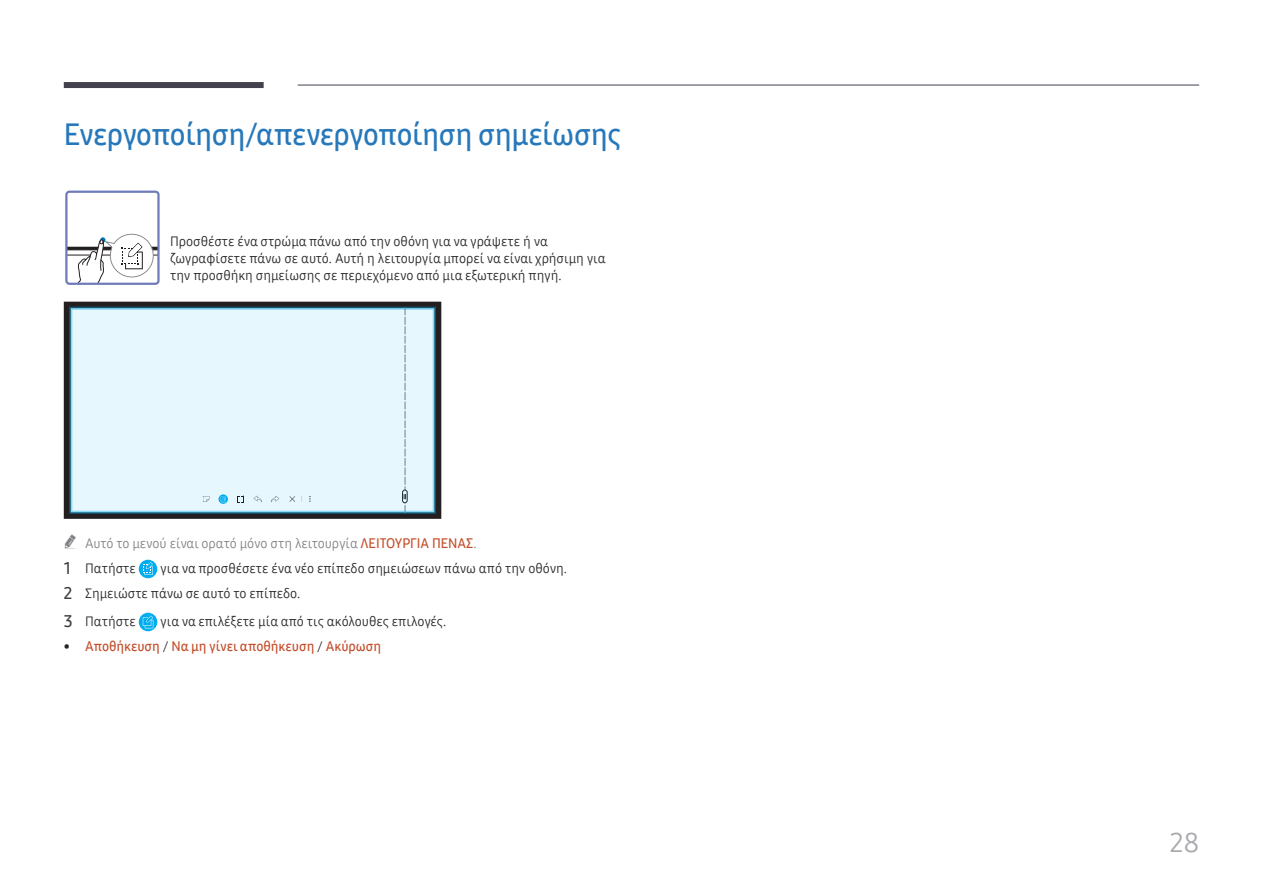
<style>
.page{position:relative;width:1263px;height:893px;background:#fff}
.page>*{position:absolute;margin:0;border:0;box-sizing:border-box;transform-origin:0 0}
.Heading1{font:30px "Samsung One 600";letter-spacing:-.01em;color:#2778ba}
.t1{font:27px "Samsung One 400";color:#a8a9ad}
.Description{font:13.5px/17px "Samsung One 400";letter-spacing:-.005em;color:#282526}
.t2{font:13.5px "Samsung One 400";letter-spacing:-.01em;color:#808285}
.t3{font:13.5px "Samsung One 600";color:#c34f2b}
.s1{font-family:"Samsung One 600";color:#c34f2b}
.s2{font-family:"Samsung One 600";font-size:16.5px;color:#3e3e3f}
.s3{font-family:"Samsung One 400";color:#282526}
</style>
<div class="page">
<div style="left:64px;top:82px;width:200px;height:6px;background:#44414e"></div>
<hr style="left:298px;top:85px;width:901px;height:1px;background:#44414e">
<div style="left:65px;top:191px;width:95px;height:94px;border:2px solid #6f7cb9;border-radius:3px"></div>
<svg style="left:66px;top:192px;width:92px;height:92px"></svg>
<svg style="left:65px;top:302px;width:375px;height:216px;background:#22323a"></svg>
<div style="left:71px;top:308px;width:363px;height:204px;background:#e6f7fd"></div>
<svg style="left:218px;top:494px;width:10px;height:10px"></svg>
<svg style="left:221px;top:496px;width:5px;height:6px"></svg>
<svg style="left:203px;top:496px;width:6px;height:6px"></svg>
<svg style="left:271px;top:496px;width:8px;height:6px"></svg>
<svg style="left:254px;top:496px;width:8px;height:6px"></svg>
<svg style="left:237px;top:496px;width:7px;height:7px"></svg>
<svg style="left:289px;top:496px;width:6px;height:6px"></svg>
<div style="left:139px;top:560px;width:18px;height:18px;background:#00aeef;border-radius:50%"></div>
<svg style="left:143px;top:562px;width:10px;height:13px"></svg>
<svg style="left:139px;top:613px;width:18px;height:18px"></svg>
<svg style="left:143px;top:616px;width:10px;height:12px"></svg>
<p class="Heading1" style="left:64px;top:114px;width:559px">Ενεργοποίηση/απενεργοποίηση σημείωσης</p>
<p class="Description" style="left:170px;top:233px;width:437px">Προσθέστε ένα στρώμα πάνω από την οθόνη για να γράψετε ή να ζωγραφίσετε πάνω σε αυτό. Αυτή η λειτουργία μπορεί να είναι χρήσιμη για την προσθήκη σημείωσης σε περιεχόμενο από μια εξωτερική πηγή.</p>
<p class="t2" style="left:85px;top:534px;width:393px">Αυτό το μενού είναι ορατό μόνο στη λειτουργία <span class="s1">ΛΕΙΤΟΥΡΓΙΑ ΠΕΝΑΣ</span>.</p>
<p class="Description" style="left:64px;top:560px;width:73px"><span class="s2">1</span> Πατήστε</p>
<p class="Description" style="left:160px;top:560px;width:408px">για να προσθέσετε ένα νέο επίπεδο σημειώσεων πάνω από την οθόνη.</p>
<p class="Description" style="left:64px;top:584px;width:238px"><span class="s2">2</span> Σημειώστε πάνω σε αυτό το επίπεδο.</p>
<p class="Description" style="left:64px;top:613px;width:73px"><span class="s2">3</span> Πατήστε</p>
<p class="Description" style="left:160px;top:613px;width:287px">για να επιλέξετε μία από τις ακόλουθες επιλογές.</p>
<p class="t3" style="left:64px;top:637px;width:319px"><span class="s3">•</span> Αποθήκευση <span class="s3">/</span> Να μη γίνει αποθήκευση <span class="s3">/</span> Ακύρωση</p>
<h2 class="t1" style="left:1170px;top:825px;width:31px">28</h2>
</div>
